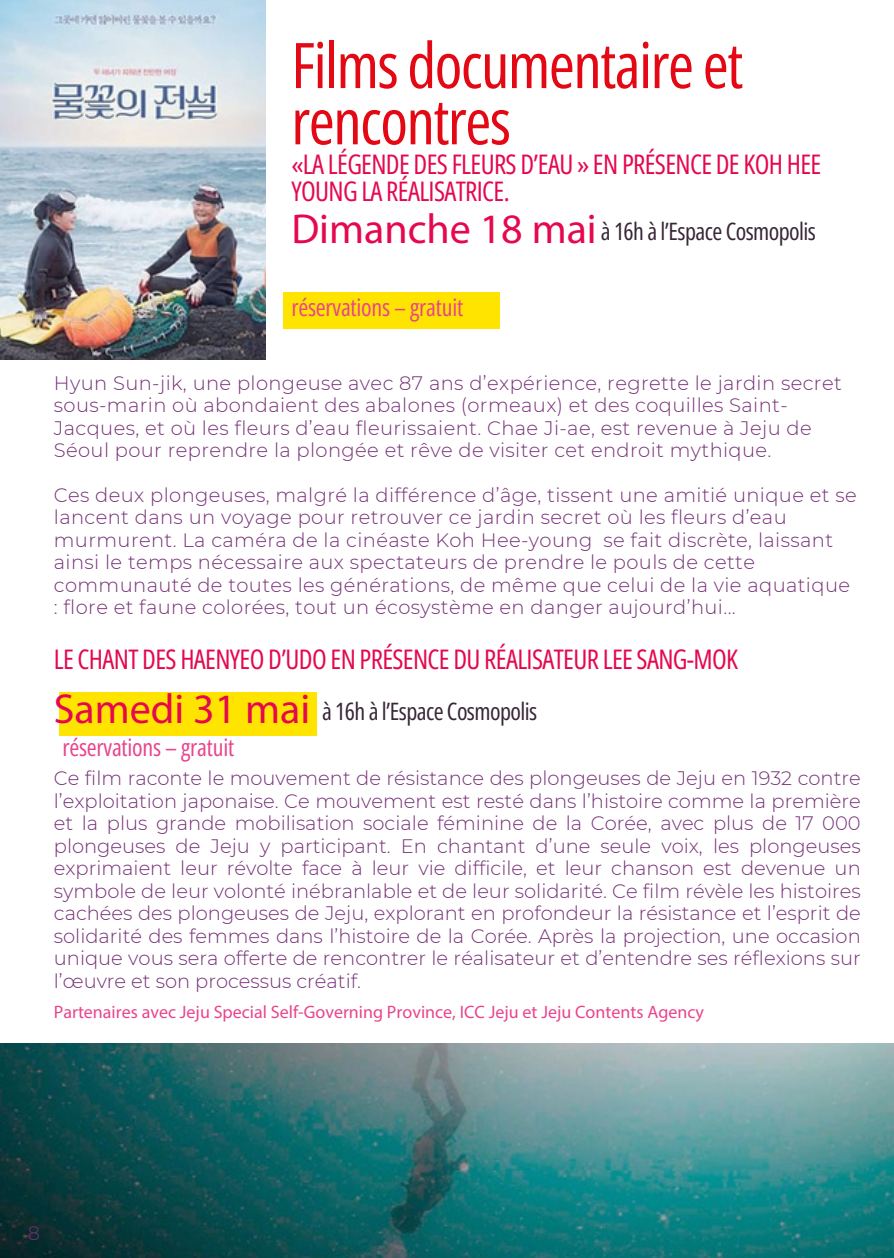
<style>
.page{position:relative;width:894px;height:1258px;background:#fff}
.page>*{position:absolute;margin:0;border:0;box-sizing:border-box;transform-origin:0 0}
.t1{font:63px/56.1px "Open Sans Condensed";letter-spacing:-.025em;color:#e30813}
.t2{font:42px "Myriad Pro";color:#e5084f}
.t3{font:27px/27px "Open Sans Condensed";letter-spacing:-.025em;color:#e5084f}
.t4{font:24px "Open Sans Condensed";letter-spacing:-.025em;color:#382536}
.t5{font:24px "Open Sans Condensed";letter-spacing:-.01em;color:#e9448d}
.t6{font:300 19.5px/22.5px "Montserrat";letter-spacing:.02em;color:#763076}
.t7{font:18px "Myriad Pro";color:#e9448d}
</style>
<div class="page">
<div style="left:59px;top:692px;width:258px;height:44px;background:#ffe400"></div>
<div style="left:283px;top:292px;width:216px;height:37px;background:#ffe400"></div>
<img style="left:0;top:0;width:265px;height:360px">
<img style="left:0;top:1043px;width:893px;height:215px">
<h2 class="t1" style="left:291px;top:36px;width:453px">Films documentaire et rencontres</h2>
<h2 class="t3" style="left:291px;top:150px;width:531px">«LA LÉGENDE DES FLEURS D’EAU » EN PRÉSENCE DE KOH HEE<br>YOUNG LA RÉALISATRICE.</h2>
<h2 class="t2" style="left:291px;top:212px;width:307px">Dimanche 18 mai</h2>
<p class="t4" style="left:600px;top:214px;width:216px">à 16h à l’Espace Cosmopolis</p>
<p class="t5" style="left:291px;top:291px;width:173px">réservations – gratuit</p>
<h4 class="t6" style="left:54px;top:371px;width:789px">Hyun Sun-jik, une plongeuse avec 87 ans d’expérience, regrette le jardin secret sous-marin où abondaient des abalones (ormeaux) et des coquilles Saint-Jacques, et où les fleurs d’eau fleurissaient. Chae Ji-ae, est revenue à Jeju de Séoul pour reprendre la plongée et rêve de visiter cet endroit mythique.</h4>
<p class="t6" style="left:54px;top:484px;width:804px">Ces deux plongeuses, malgré la différence d’âge, tissent une amitié unique et se lancent dans un voyage pour retrouver ce jardin secret où les fleurs d’eau murmurent. La caméra de la cinéaste Koh Hee-young se fait discrète, laissant ainsi le temps nécessaire aux spectateurs de prendre le pouls de cette communauté de toutes les générations, de même que celui de la vie aquatique : flore et faune colorées, tout un écosystème en danger aujourd’hui...</p>
<h1 class="t3" style="left:54px;top:645px;width:685px">LE CHANT DES HAENYEO D’UDO EN PRÉSENCE DU RÉALISATEUR LEE SANG-MOK</h1>
<h4 class="t2" style="left:54px;top:692px;width:258px">Samedi 31 mai</h4>
<h4 class="t5" style="left:62px;top:730px;width:173px">réservations – gratuit</h4>
<p class="t4" style="left:322px;top:695px;width:216px">à 16h à l’Espace Cosmopolis</p>
<p class="t6" style="left:54px;top:767px;width:808px;text-align:justify">Ce film raconte le mouvement de résistance des plongeuses de Jeju en 1932 contre l’exploitation japonaise. Ce mouvement est resté dans l’histoire comme la première et la plus grande mobilisation sociale féminine de la Corée, avec plus de 17 000 plongeuses de Jeju y participant. En chantant d’une seule voix, les plongeuses exprimaient leur révolte face à leur vie difficile, et leur chanson est devenue un symbole de leur volonté inébranlable et de leur solidarité. Ce film révèle les histoires cachées des plongeuses de Jeju, explorant en profondeur la résistance et l’esprit de solidarité des femmes dans l’histoire de la Corée. Après la projection, une occasion unique vous sera offerte de rencontrer le réalisateur et d’entendre ses réflexions sur l’œuvre et son processus créatif.</p>
<p class="t7" style="left:54px;top:1004px;width:651px">Partenaires avec Jeju Special Self-Governing Province, ICC Jeju et Jeju Contents Agency</p>
<h4 class="t6" style="left:28px;top:1221px;width:14px">8</h4>
</div>
